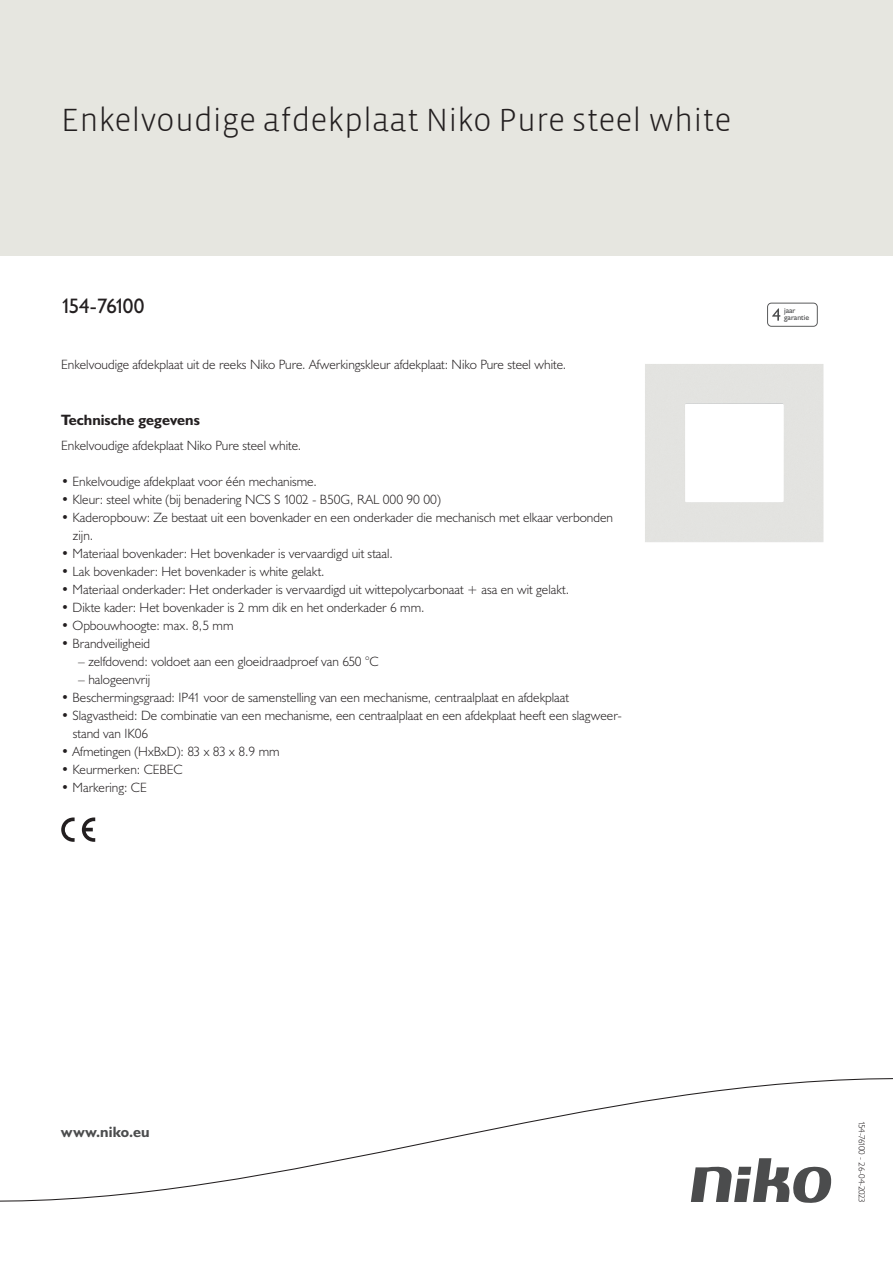
<style>
.page{position:relative;width:893px;height:1263px;background:#fff}
.page>*{position:absolute;margin:0;border:0;box-sizing:border-box;transform-origin:0 0}
.Title_datasheets{font:300 33px "Vista Sans";color:#231f20}
.Article_number{font:21px "Humanist 521 BT";letter-spacing:-.075em;color:#231f20}
.Titles_parts{font:700 15px "Humanist 521 BT";color:#231f20}
.titel_afbeelding{font:700 15px "Humanist 521 BT";letter-spacing:.005em;color:#4b4c4d}
.USP_Bullets{font:300 13.5px/18px "Humanist 521 BT";color:#231f20}
.Platte_tekst_CAB{font:300 13.5px "Humanist 521 BT";color:#231f20}
.USP_Bullets_level_2{font:300 13.5px "Humanist 521 BT";color:#231f20}
.Revision{font:300 9px "Humanist 521 BT";letter-spacing:-.04em;color:#231f20}
.t1{font:7.8px/7.8px "Humanist 521 BT";color:#4b4c4d}
</style>
<div class="page">
<div style="left:0;top:0;width:893px;height:255px;background:#e6e6e0"></div>
<svg style="left:82px;top:817px;width:13px;height:25px"></svg>
<svg style="left:61px;top:817px;width:14px;height:25px"></svg>
<svg style="left:767px;top:303px;width:51px;height:24px"></svg>
<svg style="left:0;top:1078px;width:893px;height:125px"></svg>
<img style="left:645px;top:364px;width:179px;height:178px">
<p class="Title_datasheets" style="left:61px;top:100px;width:672px">Enkelvoudige afdekplaat Niko Pure steel white</p>
<p class="Article_number" style="left:61px;top:293px;width:85px">154-76100</p>
<p class="Platte_tekst_CAB" style="left:61px;top:356px;width:506px">Enkelvoudige afdekplaat uit de reeks Niko Pure. Afwerkingskleur afdekplaat: Niko Pure steel white.</p>
<p class="Titles_parts" style="left:61px;top:411px;width:140px">Technische gegevens</p>
<p class="Platte_tekst_CAB" style="left:61px;top:437px;width:242px">Enkelvoudige afdekplaat Niko Pure steel white.</p>
<p class="USP_Bullets" style="left:61px;top:472px;width:257px">• Enkelvoudige afdekplaat voor één mechanisme.</p>
<p class="USP_Bullets" style="left:61px;top:490px;width:381px">• Kleur: steel white (bij benadering NCS S 1002 - B50G, RAL 000 90 00)</p>
<p class="USP_Bullets" style="left:73px;top:508px;width:542px;text-indent:-12px">• Kaderopbouw: Ze bestaat uit een bovenkader en een onderkader die mechanisch met elkaar verbonden zijn.</p>
<p class="USP_Bullets" style="left:61px;top:544px;width:333px">• Materiaal bovenkader: Het bovenkader is vervaardigd uit staal.</p>
<p class="USP_Bullets" style="left:61px;top:562px;width:265px">• Lak bovenkader: Het bovenkader is white gelakt.</p>
<p class="USP_Bullets" style="left:61px;top:580px;width:509px">• Materiaal onderkader: Het onderkader is vervaardigd uit wittepolycarbonaat + asa en wit gelakt.</p>
<p class="USP_Bullets" style="left:61px;top:598px;width:365px">• Dikte kader: Het bovenkader is 2 mm dik en het onderkader 6 mm.</p>
<p class="USP_Bullets" style="left:61px;top:616px;width:174px">• Opbouwhoogte: max. 8,5 mm</p>
<p class="USP_Bullets" style="left:61px;top:634px;width:91px">• Brandveiligheid</p>
<p class="USP_Bullets_level_2" style="left:78px;top:653px;width:302px">– zelfdovend: voldoet aan een gloeidraadproef van 650 °C</p>
<p class="USP_Bullets_level_2" style="left:78px;top:671px;width:73px">– halogeenvrij</p>
<p class="USP_Bullets" style="left:61px;top:688px;width:509px">• Beschermingsgraad: IP41 voor de samenstelling van een mechanisme, centraalplaat en afdekplaat</p>
<p class="USP_Bullets" style="left:73px;top:706px;width:550px;text-indent:-12px">• Slagvastheid: De combinatie van een mechanisme, een centraalplaat en een afdekplaat heeft een slagweer&shy;stand van IK06</p>
<p class="USP_Bullets" style="left:61px;top:742px;width:220px">• Afmetingen (HxBxD): 83 x 83 x 8.9 mm</p>
<p class="USP_Bullets" style="left:61px;top:760px;width:123px">• Keurmerken: CEBEC</p>
<p class="USP_Bullets" style="left:61px;top:778px;width:87px">• Markering: CE</p>
<p class="t1" style="left:784px;top:306px;width:27px">jaar garantie</p>
<p class="titel_afbeelding" style="left:61px;top:1122px;width:90px">www.niko.eu</p>
<p class="Revision" style="left:868px;top:1121px;width:83px;rotate:90deg">154-76100 - 26-04-2023</p>
</div>
